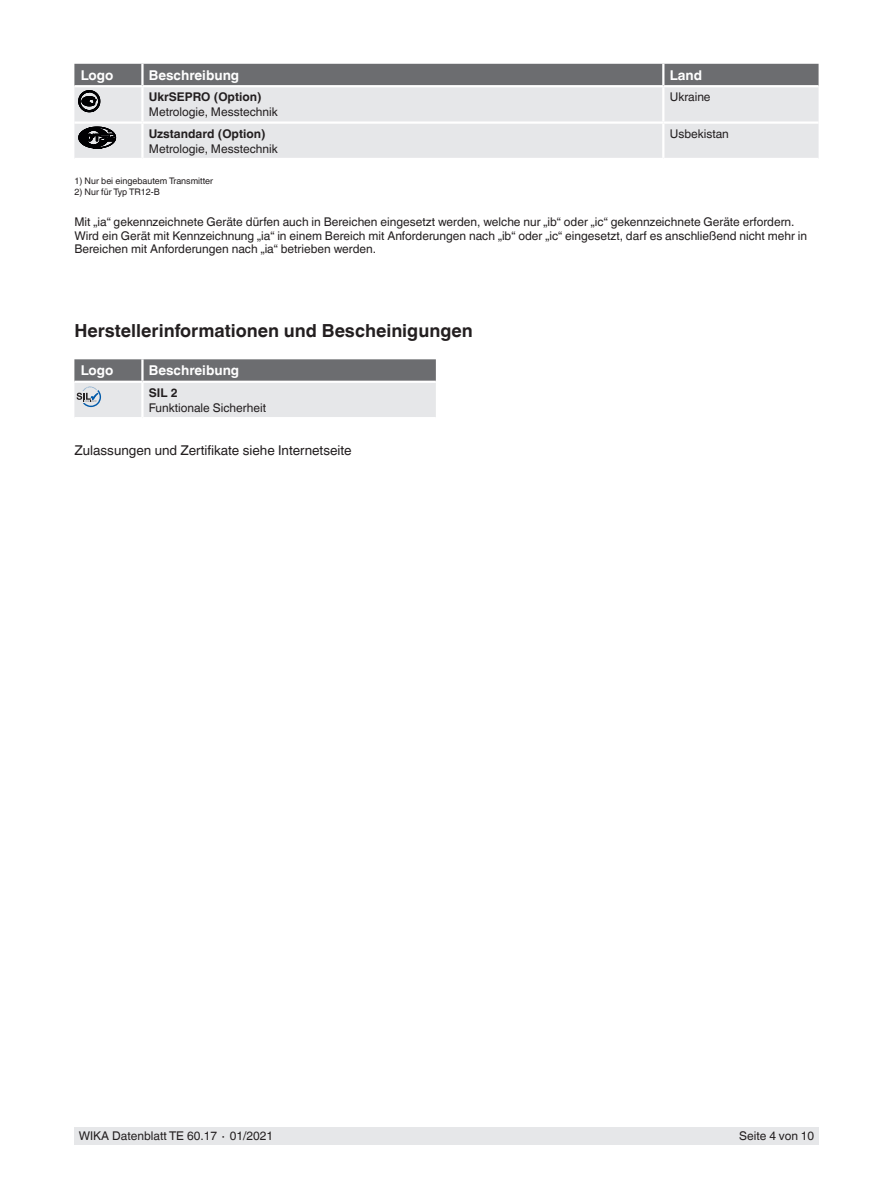
<style>
.page{position:relative;width:893px;height:1188px;background:#fff}
.page>*{position:absolute;margin:0;border:0;box-sizing:border-box;transform-origin:0 0}
.t1{font:700 18px "Helvetica World";color:#231f20}
.t2{font:13.5px "Helvetica World";color:#231f20}
.t3{font:700 13.5px "Helvetica World";color:#fff}
.t4{font:12px/13.5px "Helvetica World";color:#231f20}
.t5{font:700 12px "Helvetica World";color:#231f20}
.t6{font:9px "Helvetica World";color:#231f20}
</style>
<div class="page">
<div style="left:74px;top:1128px;width:745px;height:17px;background:#e6e7e9"></div>
<div style="left:74px;top:112px;width:745px;height:46px;background:#e6e7e9"></div>
<hr style="left:141px;top:87px;width:3px;height:34px;background:#fff">
<hr style="left:662px;top:87px;width:2px;height:34px;background:#fff">
<hr style="left:74px;top:121px;width:68px;height:3px;background:#fff">
<hr style="left:142px;top:121px;width:521px;height:3px;background:#fff">
<hr style="left:663px;top:121px;width:156px;height:3px;background:#fff">
<hr style="left:141px;top:124px;width:3px;height:34px;background:#fff">
<hr style="left:662px;top:124px;width:2px;height:34px;background:#fff">
<svg style="left:74px;top:64px;width:745px;height:48px;background:#b0b1b3"></svg>
<svg style="left:79px;top:127px;width:37px;height:22px"></svg>
<svg style="left:74px;top:359px;width:362px;height:58px;background:#b9babd"></svg>
<p class="t3" style="left:81px;top:67px;width:34px">Logo</p>
<p class="t3" style="left:149px;top:67px;width:92px">Beschreibung</p>
<p class="t3" style="left:670px;top:67px;width:34px">Land</p>
<p class="t5" style="left:149px;top:90px;width:114px">UkrSEPRO (Option)</p>
<p class="t4" style="left:149px;top:105px;width:130px">Metrologie, Messtechnik</p>
<p class="t4" style="left:670px;top:90px;width:42px">Ukraine</p>
<p class="t5" style="left:149px;top:126px;width:118px">Uzstandard (Option)</p>
<p class="t4" style="left:149px;top:142px;width:130px">Metrologie, Messtechnik</p>
<p class="t4" style="left:670px;top:127px;width:61px">Usbekistan</p>
<p class="t6" style="left:74px;top:176px;width:140px">1) Nur bei eingebautem Transmitter</p>
<p class="t6" style="left:74px;top:186px;width:87px">2) Nur für Typ TR12-B</p>
<p class="t4" style="left:74px;top:215px;width:734px">Mit „ia“ gekennzeichnete Geräte dürfen auch in Bereichen eingesetzt werden, welche nur „ib“ oder „ic“ gekennzeichnete Geräte erfordern.<br>Wird ein Gerät mit Kennzeichnung „ia“ in einem Bereich mit Anforderungen nach „ib“ oder „ic“ eingesetzt, darf es anschließend nicht mehr in<br>Bereichen mit Anforderungen nach „ia“ betrieben werden.</p>
<h1 class="t1" style="left:74px;top:320px;width:400px">Herstellerinformationen und Bescheinigungen</h1>
<p class="t3" style="left:81px;top:363px;width:34px">Logo</p>
<p class="t3" style="left:149px;top:363px;width:92px">Beschreibung</p>
<p class="t5" style="left:149px;top:386px;width:30px">SIL 2</p>
<p class="t4" style="left:149px;top:401px;width:119px">Funktionale Sicherheit</p>
<p class="t2" style="left:74px;top:443px;width:279px">Zulassungen und Zertifikate siehe Internetseite</p>
<p class="t4" style="left:79px;top:1130px;width:196px">WIKA Datenblatt TE 60.17 ∙ 01/2021</p>
<p class="t4" style="left:739px;top:1130px;width:77px">Seite 4 von 10</p>
</div>
